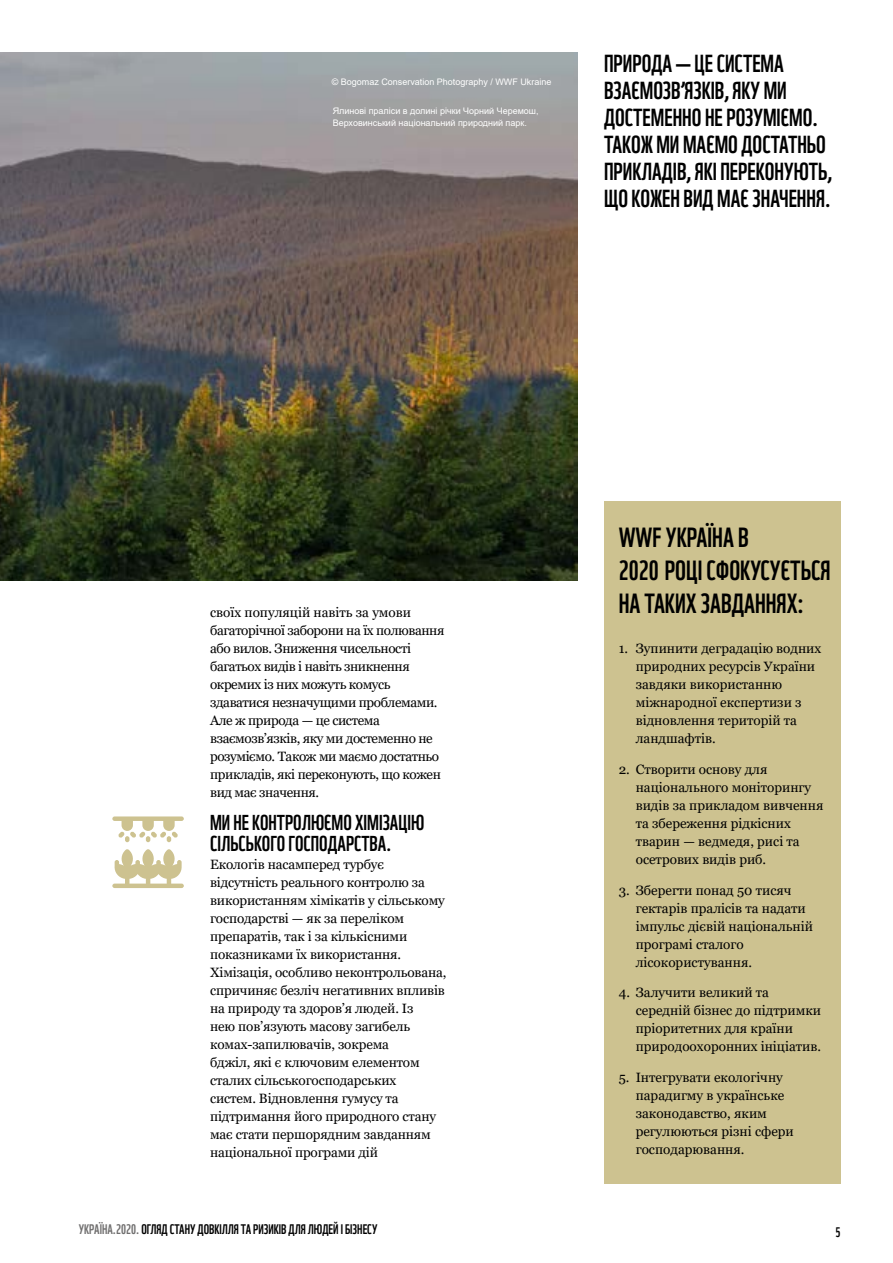
<style>
.page{position:relative;width:893px;height:1263px;background:#fff}
.page>*{position:absolute;margin:0;border:0;box-sizing:border-box;transform-origin:0 0}
.t1{font:27px/33px "WWF";color:#000}
.t2{font:24px/27px "WWF";color:#000}
.t3{font:21px/21px "WWF";color:#000}
.t4{font:13.5px/18px "Georgia";letter-spacing:-.01em;color:#000}
.t5{font:13.5px/18px "Georgia";letter-spacing:-.03em;color:#000}
.t6{font:13.5px "WWF";color:#000}
.t7{font:9px/12px "Arial";color:#fff}
.s1{color:#706f6f}
</style>
<div class="page">
<img style="left:0;top:53px;width:578px;height:527px">
<div style="left:604px;top:501px;width:236px;height:683px;background:#cdc290"></div>
<svg style="left:112px;top:849px;width:72px;height:39px"></svg>
<svg style="left:112px;top:816px;width:72px;height:26px"></svg>
<p class="t7" style="left:332px;top:76px;width:221px">© Bogomaz Conservation Photography / WWF Ukraine</p>
<p class="t7" style="left:333px;top:105px;width:207px">Ялинові праліси в долині річки Чорний Черемош,<br>Верховинський національний природний парк.</p>
<h2 class="t2" style="left:604px;top:48px;width:229px">ПРИРОДА — ЦЕ СИСТЕМА<br>ВЗАЄМОЗВ’ЯЗКІВ, ЯКУ МИ<br>ДОСТЕМЕННО НЕ РОЗУМІЄМО.<br>ТАКОЖ МИ МАЄМО ДОСТАТНЬО<br>ПРИКЛАДІВ, ЯКІ ПЕРЕКОНУЮТЬ,<br>ЩО КОЖЕН ВИД МАЄ ЗНАЧЕННЯ.</h2>
<p class="t5" style="left:210px;top:603px;width:236px">своїх популяцій навіть за умови багаторічної заборони на їх полювання або вилов. Зниження чисельності багатьох видів і навіть зникнення окремих із них можуть комусь здаватися незначущими проблемами.<br>Але ж природа — це система взаємозв’язків, яку ми достеменно не розуміємо. Також ми маємо достатньо прикладів, які переконують, що кожен вид має значення.</p>
<h3 class="t3" style="left:210px;top:810px;width:216px">МИ НЕ КОНТРОЛЮЄМО ХІМІЗАЦІЮ<br>СІЛЬСЬКОГО ГОСПОДАРСТВА.</h3>
<p class="t4" style="left:210px;top:856px;width:238px">Екологів насамперед турбує відсутність реального контролю за використанням хімікатів у сільському господарстві — як за переліком препаратів, так і за кількісними показниками їх використання.<br>Хімізація, особливо неконтрольована, спричиняє безліч негативних впливів на природу та здоров’я людей. Із<br>нею пов’язують масову загибель комах-запилювачів, зокрема<br>бджіл, які є ключовим елементом сталих сільськогосподарських<br>систем. Відновлення гумусу та підтримання його природного стану має стати першорядним завданням національної програми дій</p>
<h1 class="t1" style="left:619px;top:518px;width:213px">WWF УКРАЇНА В<br>2020 РОЦІ СФОКУСУЄТЬСЯ<br>НА ТАКИХ ЗАВДАННЯХ:</h1>
<p class="t4" style="left:636px;top:640px;width:187px;text-indent:-17px">1. Зупинити деградацію водних природних ресурсів України завдяки використанню міжнародної експертизи з відновлення територій та ландшафтів.</p>
<p class="t4" style="left:636px;top:760px;width:189px;text-indent:-17px">2. Створити основу для національного моніторингу видів за прикладом вивчення та збереження рідкісних тварин — ведмедя, рисі та осетрових видів риб.</p>
<p class="t4" style="left:636px;top:881px;width:179px;text-indent:-17px">3. Зберегти понад 50 тисяч гектарів пралісів та надати імпульс дієвій національній програмі сталого лісокористування.</p>
<p class="t4" style="left:636px;top:984px;width:187px;text-indent:-17px">4. Залучити великий та середній бізнес до підтримки пріоритетних для країни природоохоронних ініціатив.</p>
<p class="t4" style="left:636px;top:1069px;width:160px;text-indent:-17px">5. Інтегрувати екологічну парадигму в українське законодавство, яким регулюються різні сфери господарювання.</p>
<p class="t6" style="left:79px;top:1219px;width:300px"><span class="s1">УКРАЇНА.2020.</span> ОГЛЯД СТАНУ ДОВКІЛЛЯ ТА РИЗИКІВ ДЛЯ ЛЮДЕЙ І БІЗНЕСУ</p>
<p class="t6" style="left:835px;top:1221px;width:6px">5</p>
</div>
